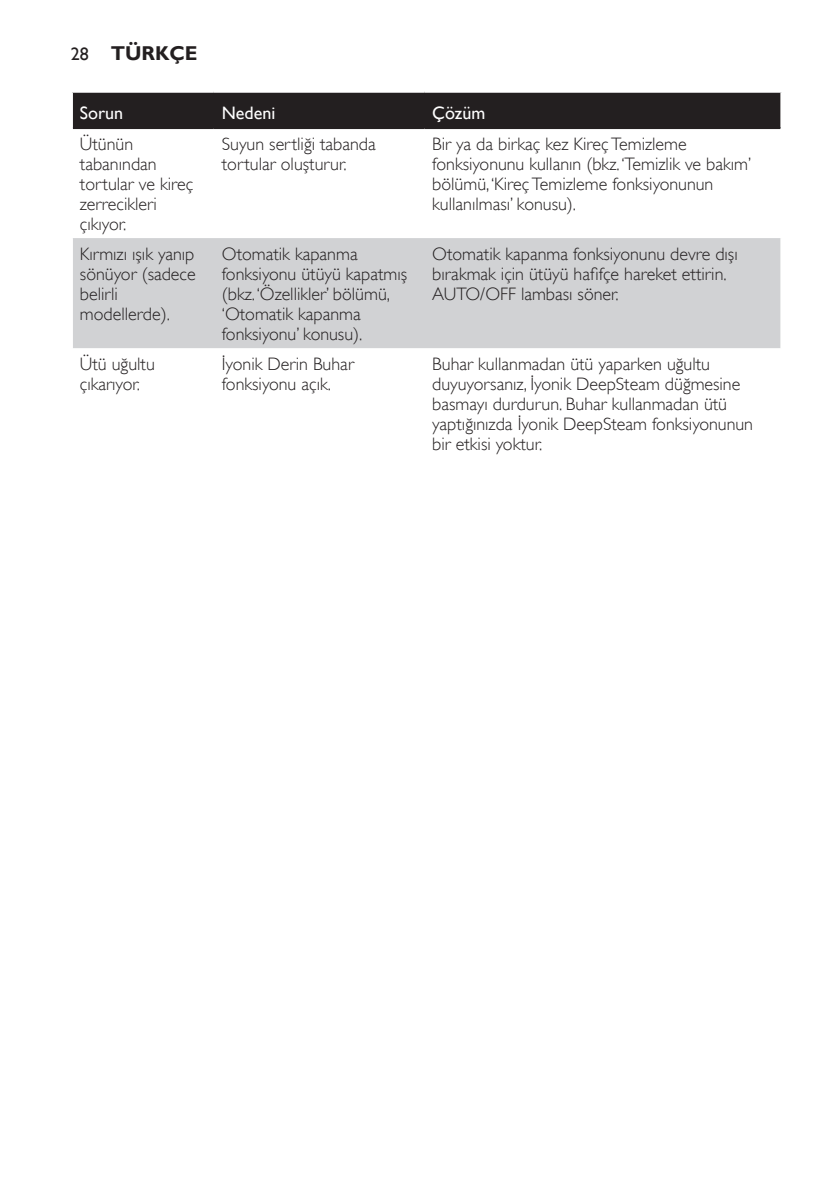
<style>
.page{position:relative;width:840px;height:1191px;background:#fff}
.page>*{position:absolute;margin:0;border:0;box-sizing:border-box;transform-origin:0 0}
.t1{font:700 20px "Gill Sans Alt One WGL";color:#231f20}
.t2{font:18px/20px "Gill Sans Alt One WGL Light";color:#231f20}
.t3{font:18px "Gill Sans Alt One WGL";color:#fff}
.s1{font-weight:400;font-size:18px}
</style>
<div class="page">
<div style="left:73px;top:93px;width:707px;height:34px;background:#231f20"></div>
<div style="left:73px;top:238px;width:707px;height:110px;background:#d1d2d4"></div>
<hr style="left:73px;top:127px;width:141px;height:2px;background:#231f20">
<hr style="left:214px;top:127px;width:210px;height:2px;background:#231f20">
<hr style="left:424px;top:127px;width:356px;height:2px;background:#231f20">
<p class="t1" style="left:71px;top:40px;width:125px"><span class="s1">28</span> Türkçe</p>
<p class="t3" style="left:80px;top:101px;width:45px">Sorun</p>
<p class="t3" style="left:222px;top:101px;width:55px">Nedeni</p>
<p class="t3" style="left:432px;top:101px;width:55px">Çözüm</p>
<p class="t2" style="left:80px;top:134px;width:115px">Ütünün tabanından tortular ve kireç zerrecikleri çıkıyor.</p>
<p class="t2" style="left:222px;top:134px;width:155px">Suyun sertliği tabanda tortular oluşturur.</p>
<p class="t2" style="left:432px;top:134px;width:320px">Bir ya da birkaç kez Kireç Temizleme fonksiyonunu kullanın (bkz. ‘Temizlik ve bakım’ bölümü, ‘Kireç Temizleme fonksiyonunun kullanılması’ konusu).</p>
<p class="t2" style="left:80px;top:244px;width:117px">Kırmızı ışık yanıp sönüyor (sadece belirli modellerde).</p>
<p class="t2" style="left:222px;top:244px;width:187px">Otomatik kapanma fonksiyonu ütüyü kapatmış (bkz. ‘Özellikler’ bölümü, ‘Otomatik kapanma fonksiyonu’ konusu).</p>
<p class="t2" style="left:432px;top:244px;width:307px">Otomatik kapanma fonksiyonunu devre dışı bırakmak için ütüyü hafifçe hareket ettirin.<br>AUTO/OFF lambası söner.</p>
<p class="t2" style="left:80px;top:354px;width:76px">Ütü uğultu çıkarıyor.</p>
<p class="t2" style="left:222px;top:354px;width:134px">İyonik Derin Buhar fonksiyonu açık.</p>
<p class="t2" style="left:432px;top:354px;width:322px">Buhar kullanmadan ütü yaparken uğultu duyuyorsanız, İyonik DeepSteam düğmesine basmayı durdurun. Buhar kullanmadan ütü yaptığınızda İyonik DeepSteam fonksiyonunun bir etkisi yoktur.</p>
</div>
